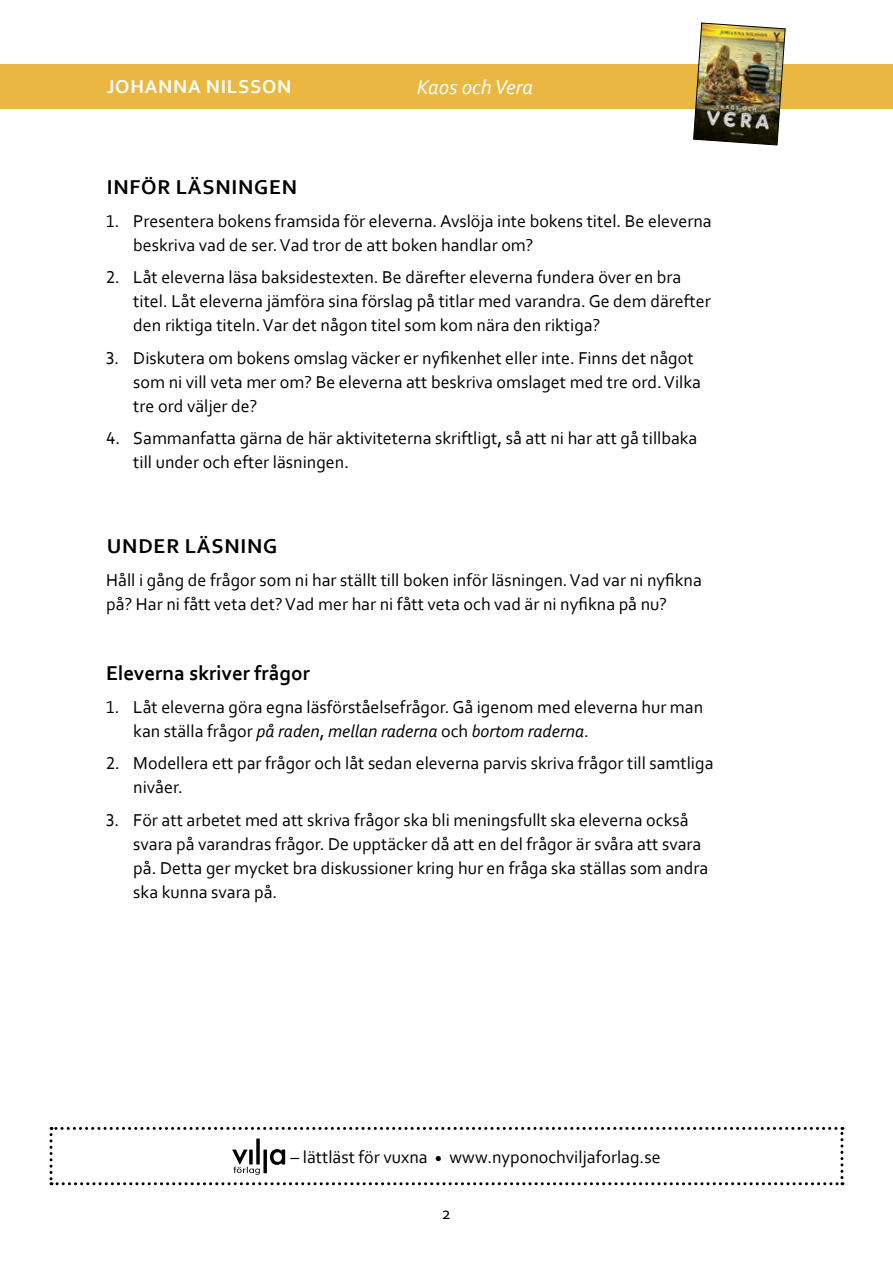
<style>
.page{position:relative;width:893px;height:1263px;background:#fff}
.page>*{position:absolute;margin:0;border:0;box-sizing:border-box;transform-origin:0 0}
.t1{font:700 21px "Corbel";letter-spacing:.04em;color:#000}
.t2{font:700 21px "Corbel";color:#000}
.t3{font:italic 21px "Corbel";color:#fff}
.t4{font:700 19.5px "Corbel";letter-spacing:.04em;color:#fff}
.t5{font:18px/24px "Corbel";color:#000}
.s1{font-style:italic}
</style>
<div class="page">
<div style="left:0;top:64px;width:893px;height:44px;background:#eab743"></div>
<img style="left:693px;top:23px;width:92px;height:122px">
<svg style="left:50px;top:1127px;width:793px;height:58px"></svg>
<p class="t4" style="left:107px;top:75px;width:186px">JOHANNA NILSSON</p>
<p class="t3" style="left:417px;top:74px;width:118px">Kaos och Vera</p>
<p class="t1" style="left:107px;top:174px;width:192px">INFÖR LÄSNINGEN</p>
<p class="t5" style="left:133px;top:208px;width:580px;text-indent:-27px">1. Presentera bokens framsida för eleverna. Avslöja inte bokens titel. Be eleverna beskriva vad de ser. Vad tror de att boken handlar om?</p>
<p class="t5" style="left:133px;top:265px;width:579px;text-indent:-27px">2. Låt eleverna läsa baksidestexten. Be därefter eleverna fundera över en bra titel. Låt eleverna jämföra sina förslag på titlar med varandra. Ge dem därefter den riktiga titeln. Var det någon titel som kom nära den riktiga?</p>
<p class="t5" style="left:133px;top:345px;width:569px;text-indent:-27px">3. Diskutera om bokens omslag väcker er nyfikenhet eller inte. Finns det något som ni vill veta mer om? Be eleverna att beskriva omslaget med tre ord. Vilka tre ord väljer de?</p>
<p class="t5" style="left:133px;top:426px;width:566px;text-indent:-27px">4. Sammanfatta gärna de här aktiviteterna skriftligt, så att ni har att gå tillbaka till under och efter läsningen.</p>
<p class="t1" style="left:107px;top:533px;width:172px">UNDER LÄSNING</p>
<p class="t5" style="left:106px;top:567px;width:597px">Håll i gång de frågor som ni har ställt till boken inför läsningen.Vad var ni nyfikna på? Har ni fått veta det?Vad mer har ni fått veta och vad är ni nyfikna på nu?</p>
<p class="t2" style="left:106px;top:660px;width:205px">Eleverna skriver frågor</p>
<p class="t5" style="left:133px;top:694px;width:571px;text-indent:-27px">1. Låt eleverna göra egna läsförståelsefrågor. Gå igenom med eleverna hur man kan ställa frågor <span class="s1">på raden</span>, <span class="s1">mellan raderna</span> och <span class="s1">bortom raderna</span>.</p>
<p class="t5" style="left:133px;top:751px;width:582px;text-indent:-27px">2. Modellera ett par frågor och låt sedan eleverna parvis skriva frågor till samtliga nivåer.</p>
<p class="t5" style="left:133px;top:807px;width:576px;text-indent:-27px">3. För att arbetet med att skriva frågor ska bli meningsfullt ska eleverna också svara på varandras frågor. De upptäcker då att en del frågor är svåra att svara på. Detta ger mycket bra diskussioner kring hur en fråga ska ställas som andra ska kunna svara på.</p>
<p class="t5" style="left:291px;top:1144px;width:372px">– lättläst för vuxna <sub>•</sub> www.nyponochviljaforlag.se</p>
<p class="t5" style="left:442px;top:1200px;width:11px">2</p>
</div>
